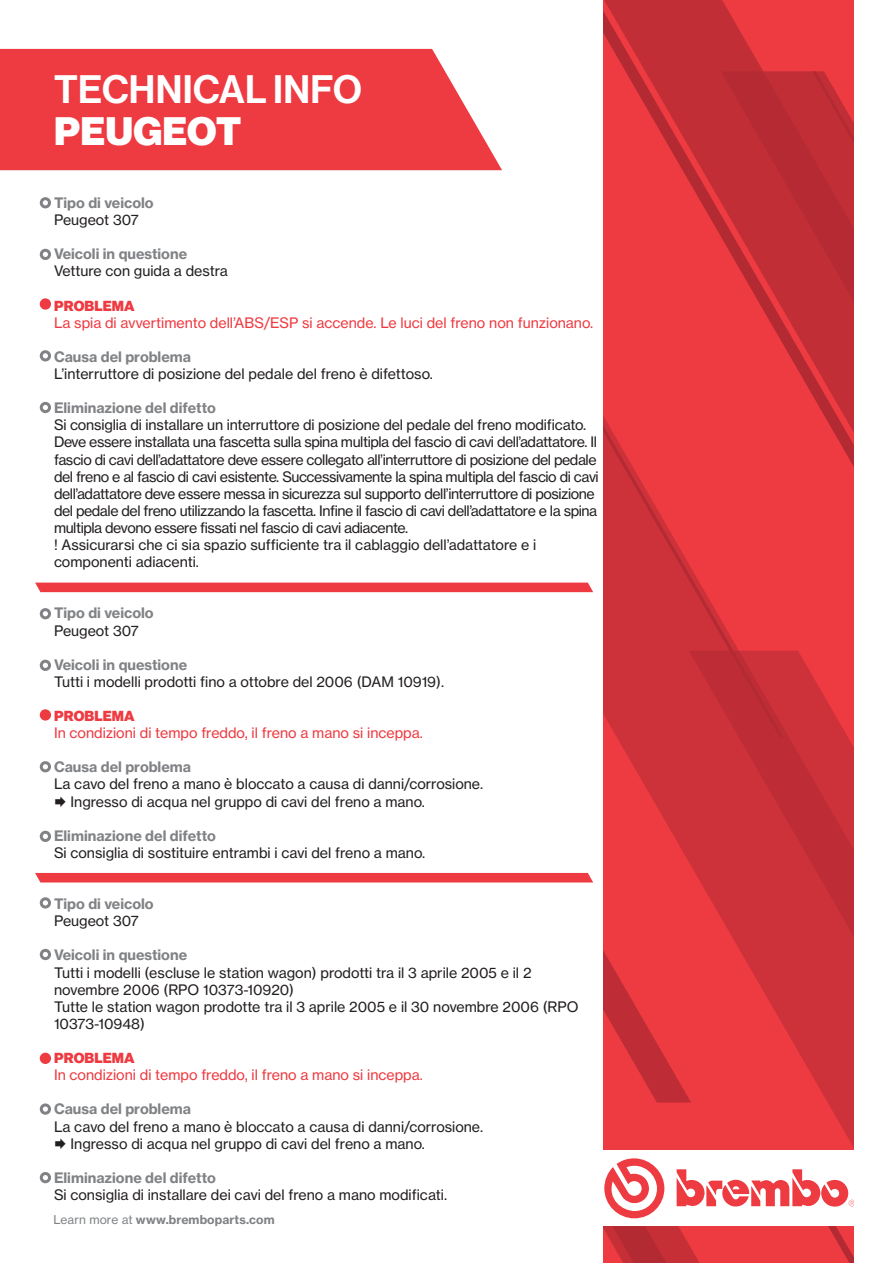
<style>
.page{position:relative;width:893px;height:1263px;background:#fff}
.page>*{position:absolute;margin:0;border:0;box-sizing:border-box;transform-origin:0 0}
.t1{font:500 38.85px "BW Haas Head 65";letter-spacing:.01em;color:#fff}
.t2{font:900 38.85px "BW Haas Head 95";letter-spacing:.01em;color:#fff}
.t3{font:14.25px/17.1px "BW Haas Text 55 Roman";letter-spacing:-.01em;color:#231f20}
.t4{font:14.25px/17.1px "BW Haas Text 55 Roman";letter-spacing:-.03em;color:#231f20}
.t5{font:700 14.25px "BW Haas Text 75";color:#808285}
.t6{font:14.25px "BW Haas Text 55 Roman";color:#ee3a41}
.t7{font:900 14.25px "BW Haas Head 95";letter-spacing:.01em;color:#ee3a41}
.t8{font:700 12px "BW Haas Text 75";letter-spacing:.01em;color:#808285}
.s1{font-family:"BW Haas Text 55 Roman";font-weight:400}
</style>
<div class="page">
<svg style="left:783px;top:0;width:71px;height:350px;background:#ca3038"></svg>
<svg style="left:603px;top:350px;width:251px;height:913px;background:#e0474e"></svg>
<svg style="left:603px;top:0;width:180px;height:737px;background:#db343c"></svg>
<svg style="left:812px;top:71px;width:42px;height:140px;background:#c42e36"></svg>
<div style="left:40px;top:197px;width:11px;height:11px;border:3px solid #808285;border-radius:50%"></div>
<div style="left:40px;top:608px;width:11px;height:11px;border:3px solid #808285;border-radius:50%"></div>
<div style="left:40px;top:897px;width:11px;height:11px;border:3px solid #808285;border-radius:50%"></div>
<div style="left:40px;top:249px;width:11px;height:11px;border:3px solid #808285;border-radius:50%"></div>
<div style="left:40px;top:660px;width:11px;height:11px;border:3px solid #808285;border-radius:50%"></div>
<div style="left:40px;top:949px;width:11px;height:11px;border:3px solid #808285;border-radius:50%"></div>
<div style="left:41px;top:300px;width:9px;height:8px;background:#ee3a41;border-radius:50%"></div>
<div style="left:40px;top:298px;width:11px;height:12px;border:3px solid #ee3a41;border-radius:50%"></div>
<div style="left:41px;top:711px;width:9px;height:8px;background:#ee3a41;border-radius:50%"></div>
<div style="left:40px;top:709px;width:11px;height:11px;border:3px solid #ee3a41;border-radius:50%"></div>
<div style="left:41px;top:1054px;width:9px;height:8px;background:#ee3a41;border-radius:50%"></div>
<div style="left:40px;top:1053px;width:11px;height:11px;border:3px solid #ee3a41;border-radius:50%"></div>
<div style="left:40px;top:350px;width:11px;height:11px;border:3px solid #808285;border-radius:50%"></div>
<div style="left:40px;top:761px;width:11px;height:11px;border:3px solid #808285;border-radius:50%"></div>
<div style="left:40px;top:1103px;width:11px;height:12px;border:3px solid #808285;border-radius:50%"></div>
<div style="left:40px;top:402px;width:11px;height:11px;border:3px solid #808285;border-radius:50%"></div>
<div style="left:40px;top:831px;width:11px;height:11px;border:3px solid #808285;border-radius:50%"></div>
<div style="left:40px;top:1172px;width:11px;height:11px;border:3px solid #808285;border-radius:50%"></div>
<svg style="left:0;top:49px;width:502px;height:121px;background:#ef474e"></svg>
<div style="left:35px;top:583px;width:558px;height:9px;background:#ee3a41"></div>
<div style="left:35px;top:873px;width:558px;height:9px;background:#ee3a41"></div>
<h1 class="t1" style="left:54px;top:67px;width:309px">TECHNICAL INFO</h1>
<h1 class="t2" style="left:54px;top:109px;width:188px">PEUGEOT</h1>
<p class="t5" style="left:54px;top:194px;width:101px">Tipo di veicolo</p>
<p class="t3" style="left:54px;top:211px;width:86px">Peugeot 307</p>
<p class="t5" style="left:54px;top:245px;width:135px">Veicoli in questione</p>
<p class="t3" style="left:54px;top:263px;width:175px">Vetture con guida a destra</p>
<p class="t7" style="left:54px;top:297px;width:82px">PROBLEMA</p>
<p class="t6" style="left:54px;top:314px;width:541px">La spia di avvertimento dell’ABS/ESP si accende. Le luci del freno non funzionano.</p>
<p class="t5" style="left:54px;top:348px;width:139px">Causa del problema</p>
<p class="t3" style="left:54px;top:365px;width:380px">L’interruttore di posizione del pedale del freno è difettoso.</p>
<p class="t5" style="left:54px;top:399px;width:164px">Eliminazione del difetto</p>
<p class="t4" style="left:54px;top:416px;width:546px">Si consiglia di installare un interruttore di posizione del pedale del freno modificato.<br>Deve essere installata una fascetta sulla spina multipla del fascio di cavi dell’adattatore. Il fascio di cavi dell’adattatore deve essere collegato all’interruttore di posizione del pedale del freno e al fascio di cavi esistente. Successivamente la spina multipla del fascio di cavi dell’adattatore deve essere messa in sicurezza sul supporto dell’interruttore di posizione del pedale del freno utilizzando la fascetta. Infine il fascio di cavi dell’adattatore e la spina multipla devono essere fissati nel fascio di cavi adiacente.<br>! Assicurarsi che ci sia spazio sufficiente tra il cablaggio dell’adattatore e i componenti adiacenti.</p>
<p class="t5" style="left:54px;top:604px;width:101px">Tipo di veicolo</p>
<p class="t3" style="left:54px;top:622px;width:86px">Peugeot 307</p>
<p class="t5" style="left:54px;top:655px;width:135px">Veicoli in questione</p>
<p class="t3" style="left:54px;top:673px;width:392px">Tutti i modelli prodotti fino a ottobre del 2006 (DAM 10919).</p>
<p class="t7" style="left:54px;top:708px;width:82px">PROBLEMA</p>
<p class="t6" style="left:54px;top:724px;width:370px">In condizioni di tempo freddo, il freno a mano si inceppa.</p>
<p class="t5" style="left:54px;top:758px;width:139px">Causa del problema</p>
<p class="t3" style="left:70px;top:776px;width:414px;text-indent:-16px">La cavo del freno a mano è bloccato a causa di danni/corrosione.<br>Ingresso di acqua nel gruppo di cavi del freno a mano.</p>
<p class="t5" style="left:54px;top:826px;width:164px">Eliminazione del difetto</p>
<p class="t3" style="left:54px;top:844px;width:373px">Si consiglia di sostituire entrambi i cavi del freno a mano.</p>
<p class="t5" style="left:54px;top:895px;width:101px">Tipo di veicolo</p>
<p class="t3" style="left:54px;top:912px;width:86px">Peugeot 307</p>
<p class="t5" style="left:54px;top:946px;width:135px">Veicoli in questione</p>
<p class="t3" style="left:54px;top:964px;width:526px">Tutti i modelli (escluse le station wagon) prodotti tra il 3 aprile 2005 e il 2 novembre 2006 (RPO 10373-10920)<br>Tutte le station wagon prodotte tra il 3 aprile 2005 e il 30 novembre 2006 (RPO 10373-10948)</p>
<p class="t7" style="left:54px;top:1050px;width:82px">PROBLEMA</p>
<p class="t6" style="left:54px;top:1066px;width:370px">In condizioni di tempo freddo, il freno a mano si inceppa.</p>
<p class="t5" style="left:54px;top:1100px;width:139px">Causa del problema</p>
<p class="t3" style="left:70px;top:1118px;width:414px;text-indent:-16px">La cavo del freno a mano è bloccato a causa di danni/corrosione.<br>Ingresso di acqua nel gruppo di cavi del freno a mano.</p>
<p class="t5" style="left:54px;top:1168px;width:164px">Eliminazione del difetto</p>
<p class="t3" style="left:54px;top:1186px;width:395px">Si consiglia di installare dei cavi del freno a mano modificati.</p>
<p class="t8" style="left:54px;top:1212px;width:223px"><span class="s1">Learn more at</span> www.bremboparts.com</p>
</div>
